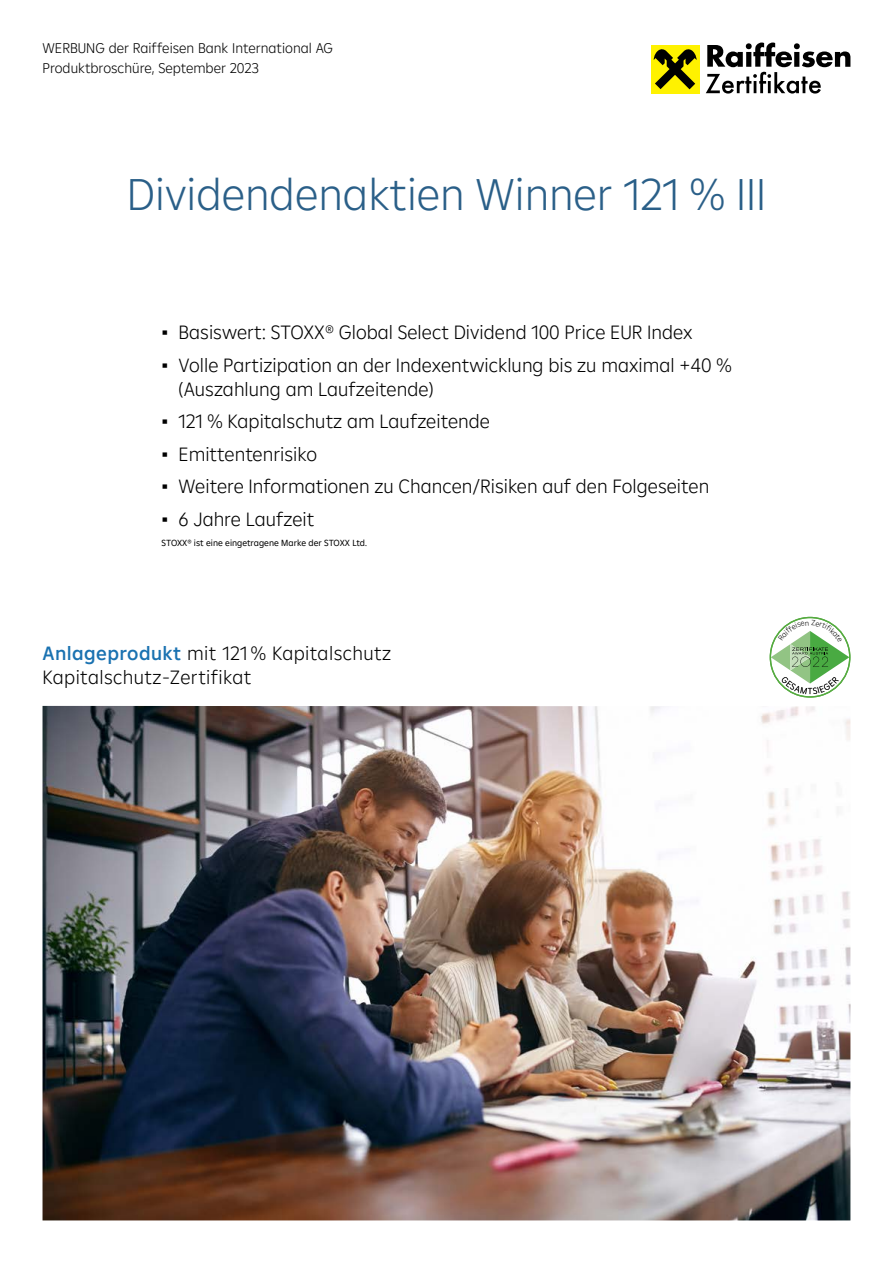
<style>
.page{position:relative;width:893px;height:1263px;background:#fff}
.page>*{position:absolute;margin:0;border:0;box-sizing:border-box;transform-origin:0 0}
.Titel_Blau{font:300 45px "Amalia";color:#2a5f88}
.Deckblatt_-_Produktk{font:300 19.5px/24px "Amalia";color:#000}
.Deckblatt_-_Produktk-2{font:300 19.5px "Amalia";letter-spacing:.02em;color:#000}
.Kopfzeile{font:300 14.25px/19.4px "Amalia";color:#000}
.Fußnote{font:9px "Amalia";color:#000}
.s1{font-family:"Trebuchet MS";font-weight:400}
.s2{font-weight:500;color:#1a72b1}
</style>
<div class="page">
<div style="left:651px;top:45px;width:48px;height:48px;background:#fff200"></div>
<svg style="left:654px;top:49px;width:43px;height:40px"></svg>
<svg style="left:706px;top:43px;width:144px;height:51px"></svg>
<img style="left:43px;top:706px;width:807px;height:514px">
<svg style="left:771px;top:620px;width:78px;height:74px"></svg>
<p class="Kopfzeile" style="left:43px;top:38px;width:292px">WERBUNG der Raiffeisen Bank International AG<br>Produktbroschüre, September 2023</p>
<p class="Titel_Blau" style="left:127px;top:165px;width:641px">Dividendenaktien Winner 121 % III</p>
<p class="Deckblatt_-_Produktk" style="left:162px;top:320px;width:532px"><span class="s1">▪</span> Basiswert: STOXX® Global Select Dividend 100 Price EUR Index</p>
<p class="Deckblatt_-_Produktk" style="left:179px;top:352px;width:555px;text-indent:-17px"><span class="s1">▪</span> Volle Partizipation an der Indexentwicklung bis zu maximal +40 % (Auszahlung am Laufzeitende)</p>
<p class="Deckblatt_-_Produktk" style="left:162px;top:409px;width:330px"><span class="s1">▪</span> 121 % Kapitalschutz am Laufzeitende</p>
<p class="Deckblatt_-_Produktk" style="left:162px;top:441px;width:157px"><span class="s1">▪</span> Emittentenrisiko</p>
<p class="Deckblatt_-_Produktk" style="left:162px;top:474px;width:549px"><span class="s1">▪</span> Weitere Informationen zu Chancen/Risiken auf den Folgeseiten</p>
<p class="Deckblatt_-_Produktk" style="left:162px;top:506px;width:154px"><span class="s1">▪</span> 6 Jahre Laufzeit</p>
<p class="Fußnote" style="left:162px;top:537px;width:207px">STOXX® ist eine eingetragene Marke der STOXX Ltd.</p>
<p class="Deckblatt_-_Produktk-2" style="left:43px;top:641px;width:350px"><span class="s2">Anlageprodukt</span> mit 121 % Kapitalschutz</p>
<p class="Deckblatt_-_Produktk-2" style="left:43px;top:665px;width:210px">Kapitalschutz-Zertifikat</p>
</div>
